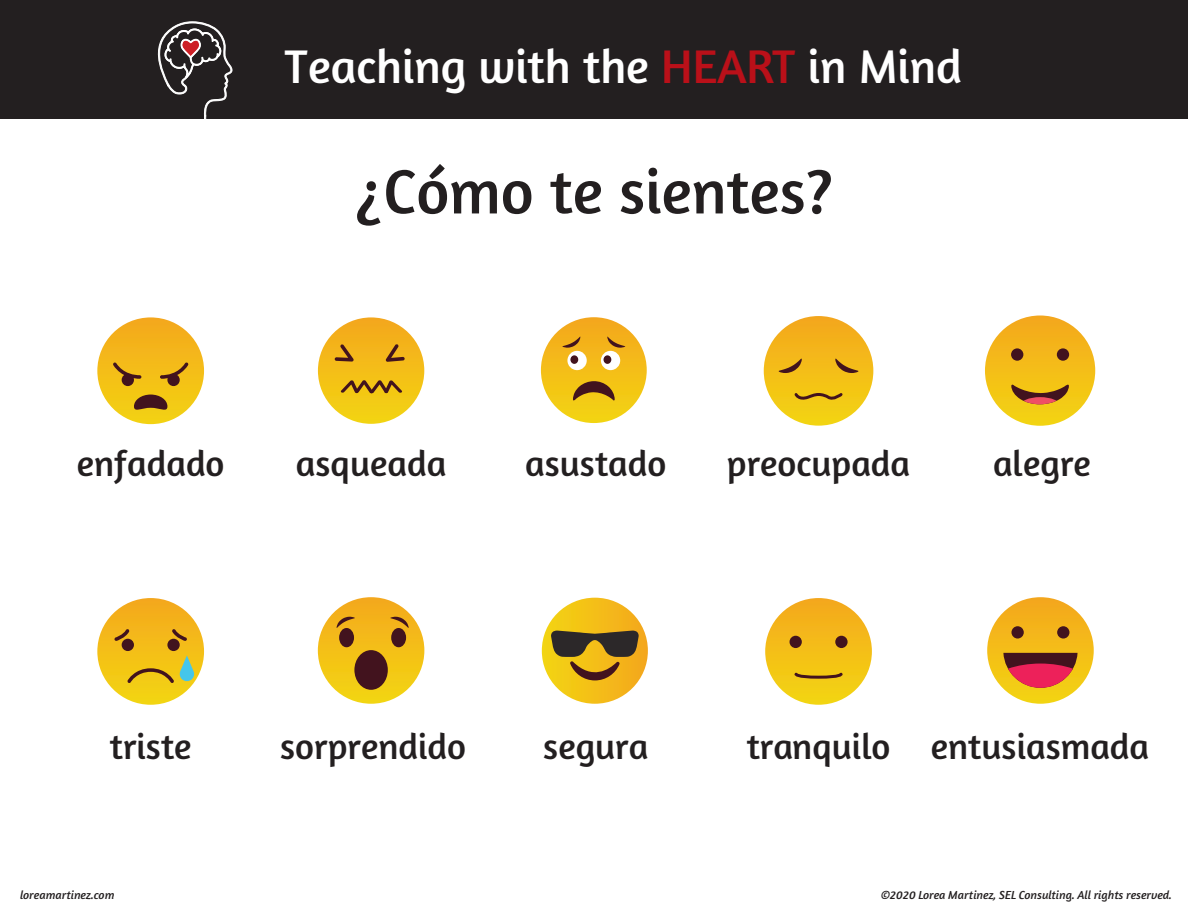
<style>
.page{position:relative;width:1188px;height:918px;background:#fff}
.page>*{position:absolute;margin:0;border:0;box-sizing:border-box;transform-origin:0 0}
.t1{font:63.6px "Amaranth";color:#231f20}
.t2{font:48px "Amaranth";color:#fff}
.t3{font:36.6px "Amaranth";color:#231f20}
.t4{font:italic 12px "Amaranth";color:#231f20}
.s1{color:#ba1019}
</style>
<div class="page">
<div style="left:541px;top:317px;width:106px;height:106px;background:linear-gradient(to bottom,#f4a820,#f3d514);border-radius:53px"></div>
<div style="left:567px;top:351px;width:20px;height:19px;background:#fff;border-radius:50%"></div>
<div style="left:601px;top:351px;width:19px;height:19px;background:#fff;border-radius:50%"></div>
<div style="left:985px;top:316px;width:110px;height:110px;background:linear-gradient(to bottom,#f4a71b,#f3d517);border-radius:55px"></div>
<div style="left:0;top:0;width:1188px;height:119px;background:#231f20"></div>
<hr style="left:204px;top:115px;width:2px;height:23px;background:#fff">
<svg style="left:157px;top:21px;width:76px;height:96px"></svg>
<div style="left:987px;top:597px;width:107px;height:107px;background:linear-gradient(to bottom,#f4a71e,#f3d61b);border-radius:53px"></div>
<svg style="left:1003px;top:653px;width:75px;height:35px;background:#b34435"></svg>
<div style="left:1011px;top:626px;width:13px;height:13px;background:#42131e;border-radius:50%"></div>
<div style="left:1057px;top:626px;width:12px;height:13px;background:#42131e;border-radius:50%"></div>
<div style="left:318px;top:597px;width:106px;height:107px;background:linear-gradient(to bottom,#f4a81e,#f3d714);border-radius:53px"></div>
<div style="left:339px;top:628px;width:15px;height:19px;background:#42131e;border-radius:50%"></div>
<div style="left:391px;top:628px;width:15px;height:19px;background:#42131e;border-radius:50%"></div>
<div style="left:354px;top:650px;width:34px;height:40px;background:#42131e;border-radius:50%"></div>
<div style="left:542px;top:598px;width:106px;height:106px;background:linear-gradient(to right,#f2d513,#f4a820);border-radius:53px"></div>
<svg style="left:551px;top:631px;width:88px;height:50px;background:#94731f"></svg>
<div style="left:764px;top:316px;width:109px;height:110px;background:linear-gradient(to bottom,#f4a71c,#f3d517);border-radius:55px"></div>
<svg style="left:835px;top:359px;width:23px;height:14px"></svg>
<svg style="left:779px;top:359px;width:23px;height:14px"></svg>
<div style="left:570px;top:355px;width:8px;height:9px;background:#42131e;border-radius:50%"></div>
<div style="left:604px;top:355px;width:7px;height:9px;background:#42131e;border-radius:50%"></div>
<svg style="left:607px;top:337px;width:18px;height:11px"></svg>
<svg style="left:562px;top:337px;width:18px;height:11px"></svg>
<svg style="left:390px;top:617px;width:19px;height:11px"></svg>
<svg style="left:337px;top:617px;width:18px;height:11px"></svg>
<svg style="left:573px;top:381px;width:42px;height:20px"></svg>
<div style="left:97px;top:598px;width:107px;height:107px;background:linear-gradient(to bottom,#f4a81e,#f3d718);border-radius:53px"></div>
<div style="left:122px;top:639px;width:12px;height:12px;background:#42131e;border-radius:50%"></div>
<div style="left:167px;top:639px;width:13px;height:12px;background:#42131e;border-radius:50%"></div>
<svg style="left:114px;top:629px;width:16px;height:12px"></svg>
<svg style="left:172px;top:629px;width:15px;height:12px"></svg>
<svg style="left:127px;top:655px;width:68px;height:28px;background:#cdb42e"></svg>
<div style="left:765px;top:598px;width:107px;height:107px;background:linear-gradient(to bottom,#f4a81e,#f3d716);border-radius:53px"></div>
<div style="left:790px;top:636px;width:12px;height:12px;background:#42131e;border-radius:50%"></div>
<div style="left:835px;top:636px;width:13px;height:12px;background:#42131e;border-radius:50%"></div>
<div style="left:1011px;top:348px;width:12px;height:13px;background:#42131e;border-radius:50%"></div>
<div style="left:1057px;top:348px;width:12px;height:13px;background:#42131e;border-radius:50%"></div>
<div style="left:97px;top:317px;width:107px;height:107px;background:linear-gradient(to bottom,#f4aa22,#f3d212);border-radius:53px"></div>
<div style="left:122px;top:374px;width:12px;height:12px;background:#42131e;border-radius:50%"></div>
<div style="left:167px;top:374px;width:13px;height:12px;background:#42131e;border-radius:50%"></div>
<svg style="left:134px;top:395px;width:33px;height:18px"></svg>
<svg style="left:113px;top:362px;width:28px;height:17px"></svg>
<svg style="left:160px;top:362px;width:29px;height:17px"></svg>
<svg style="left:793px;top:671px;width:51px;height:9px"></svg>
<svg style="left:793px;top:391px;width:51px;height:13px"></svg>
<svg style="left:1011px;top:385px;width:58px;height:19px"></svg>
<div style="left:318px;top:317px;width:106px;height:107px;background:linear-gradient(to bottom,#f4a820,#f3d413);border-radius:53px"></div>
<svg style="left:386px;top:344px;width:19px;height:18px"></svg>
<svg style="left:335px;top:344px;width:19px;height:18px"></svg>
<svg style="left:341px;top:380px;width:61px;height:13px"></svg>
<h2 class="t2" style="left:284px;top:39px;width:679px">Teaching with the <span class="s1">HEART</span> in Mind</h2>
<h1 class="t1" style="left:356px;top:154px;width:478px">¿Cómo te sientes?</h1>
<p class="t3" style="left:77px;top:442px;width:149px">enfadado</p>
<p class="t3" style="left:296px;top:442px;width:152px">asqueada</p>
<p class="t3" style="left:525px;top:442px;width:143px">asustado</p>
<p class="t3" style="left:727px;top:442px;width:185px">preocupada</p>
<p class="t3" style="left:993px;top:442px;width:99px">alegre</p>
<p class="t3" style="left:110px;top:725px;width:83px">triste</p>
<p class="t3" style="left:280px;top:725px;width:187px">sorprendido</p>
<p class="t3" style="left:543px;top:725px;width:107px">segura</p>
<p class="t3" style="left:747px;top:725px;width:404px">tranquilo entusiasmada</p>
<p class="t4" style="left:20px;top:888px;width:96px">loreamartinez.com</p>
<p class="t4" style="left:881px;top:888px;width:292px">©2020 Lorea Martinez, SEL Consulting. All rights reserved.</p>
</div>
